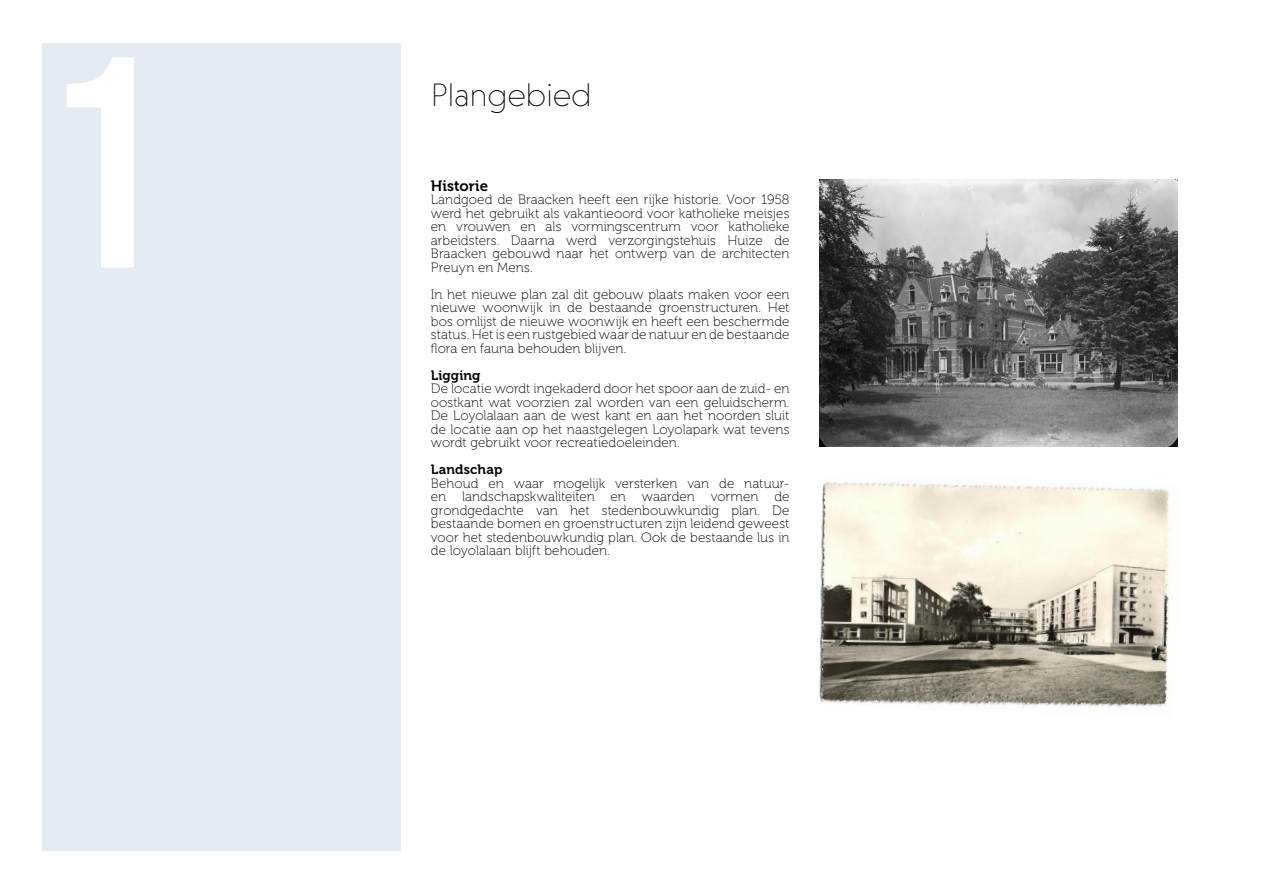
<style>
.page{position:relative;width:1263px;height:893px;background:#fff}
.page>*{position:absolute;margin:0;border:0;box-sizing:border-box;transform-origin:0 0}
.t1{font:300px "Bebas Neue";color:#fff}
.t2{font:200 33px "Niveau Grotesk";color:#000}
.t3{font:15px "Museo 700";color:#000}
.t4{font:13.5px/13.5px "Museo 100";letter-spacing:.005em;color:#000;text-align:justify}
.t5{font:13.5px "Museo 700";letter-spacing:.01em;color:#000}
</style>
<div class="page">
<div style="left:43px;top:43px;width:358px;height:807px;background:#e4ebf2"></div>
<img style="left:819px;top:180px;width:359px;height:266px">
<img style="left:819px;top:482px;width:351px;height:225px">
<h1 class="t1" style="left:43px;top:-6px;width:121px">1</h1>
<h2 class="t2" style="left:431px;top:76px;width:162px">Plangebied</h2>
<p class="t3" style="left:431px;top:177px;width:59px">Historie</p>
<p class="t4" style="left:431px;top:193px;width:360px">Landgoed de Braacken heeft een rijke historie. Voor 1958 werd het gebruikt als vakantieoord voor katholieke meisjes en vrouwen en als vormingscentrum voor katholieke arbeidsters. Daarna werd verzorgingstehuis Huize de Braacken gebouwd naar het ontwerp van de architecten Preuyn en Mens.</p>
<p class="t4" style="left:431px;top:288px;width:360px">In het nieuwe plan zal dit gebouw plaats maken voor een nieuwe woonwijk in de bestaande groenstructuren. Het bos omlijst de nieuwe woonwijk en heeft een beschermde status. Het is een rustgebied waar de natuur en de bestaande flora en fauna behouden blijven.</p>
<p class="t5" style="left:431px;top:368px;width:51px">Ligging</p>
<p class="t4" style="left:431px;top:382px;width:360px">De locatie wordt ingekaderd door het spoor aan de zuid- en oostkant wat voorzien zal worden van een geluidscherm.<br>De Loyolalaan aan de west kant en aan het noorden sluit de locatie aan op het naastgelegen Loyolapark wat tevens wordt gebruikt voor recreatiedoeleinden.</p>
<p class="t5" style="left:431px;top:462px;width:73px">Landschap</p>
<p class="t4" style="left:431px;top:477px;width:360px">Behoud en waar mogelijk versterken van de natuur&shy;en landschapskwaliteiten en waarden vormen de grondgedachte van het stedenbouwkundig plan. De bestaande bomen en groenstructuren zijn leidend geweest voor het stedenbouwkundig plan. Ook de bestaande lus in de loyolalaan blijft behouden.</p>
</div>
